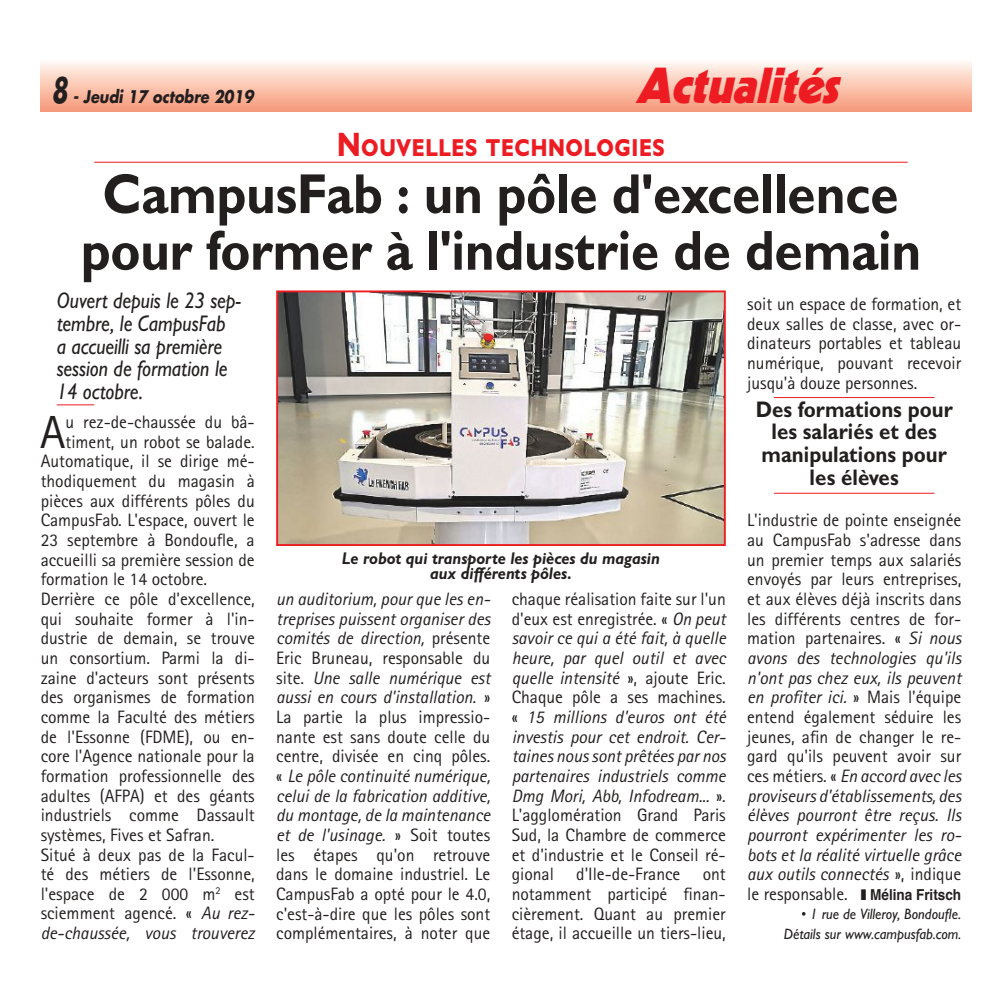
<style>
.page{position:relative;width:993px;height:993px;background:#fff}
.page>*{position:absolute;margin:0;border:0;box-sizing:border-box;transform-origin:0 0}
.t1{font:700 56.5px/56.5px "Gill Sans MT Pro";letter-spacing:-.005em;color:#231f1f;text-align:center;scale:.9 1}
.t2{font:italic 900 49px "Kabel LT Std";color:#ed1c23}
.t3{font:46.5px "Rotis Sans Serif Std";color:#231f1f}
.t4{font:700 34px "Gill Sans MT Pro";color:#ed1c23;scale:.85 1}
.t5{font:italic 500 22.75px/22.8px "Gill Sans MT Pro";color:#231f1f;scale:.88 1}
.t6{font:700 22.75px/22.8px "Gill Sans MT Pro";color:#231f1f;text-align:center;scale:.9 1}
.t7{font:18px/19.8px "Rotis Sans Serif Std";color:#231f1f;text-align:justify}
.t8{font:italic 18px "Rotis Sans Serif Std";color:#231f1f}
.t9{font:italic 700 17px/15px "Gill Sans MT Pro";color:#231f1f;text-align:center;scale:.95 1}
.t10{font:italic 700 17px "Futura Std";color:#231f1f;scale:.85 1}
.t11{font:italic 500 15px/19.8px "Gill Sans MT Pro";color:#231f1f;text-align:right;scale:.95 1}
.t12{font:700 15px "Helvetica";color:#231f1f;scale:.9 1}
.s1{font-size:34px}
.s2{font-style:italic}
</style>
<div class="page">
<div style="left:41px;top:58px;width:930px;height:54px;background:linear-gradient(to bottom,#fffdf9,#f79878)"></div>
<hr style="left:94px;top:162px;width:813px;height:1px;background:#ed1c23">
<hr style="left:57px;top:404px;width:37px;height:1px;background:#ed1c23">
<hr style="left:773px;top:397px;width:161px;height:1px;background:#ed1c23">
<hr style="left:773px;top:492px;width:161px;height:1px;background:#ed1c23">
<img style="left:279px;top:293px;width:443px;height:250px">
<div style="left:276px;top:290px;width:449px;height:256px;border:2px solid #ed1c23"></div>
<p class="t10" style="left:51px;top:85px;width:239px"><span class="s1">8</span> - Jeudi 17 octobre 2019</p>
<p class="t2" style="left:635px;top:54px;width:216px">Actualités</p>
<p class="t4" style="left:337px;top:124px;width:387px">Nouvelles technologies</p>
<p class="t1" style="left:81px;top:164px;width:935px">CampusFab : un pôle d'excellence pour former à l'industrie de demain</p>
<p class="t5" style="left:57px;top:289px;width:210px">Ouvert depuis le 23 sep&shy;tembre, le CampusFab<br>a accueilli sa première session de formation le<br>14 octobre.</p>
<p class="t3" style="left:40px;top:404px;width:27px">A</p>
<p class="t7" style="left:65px;top:412px;width:191px">u rez-de-chaussée du bâ-</p>
<p class="t7" style="left:747px;top:294px;width:215px">soit un espace de formation, et deux salles de classe, avec or&shy;dinateurs portables et tableau numérique, pouvant recevoir jusqu'à douze personnes.</p>
<p class="t6" style="left:755px;top:397px;width:220px">Des formations pour les salariés et des manipulations pour les élèves</p>
<p class="t7" style="left:747px;top:510px;width:215px">L'industrie de pointe enseignée au CampusFab s'adresse dans un premier temps aux salariés envoyés par leurs entreprises, et aux élèves déjà inscrits dans les différents centres de for&shy;mation partenaires. « <span class="s2">Si nous avons des technologies qu'ils n'ont pas chez eux, ils peuvent en profiter ici.</span> » Mais l'équipe entend également séduire les jeunes, afin de changer le re&shy;gard qu'ils peuvent avoir sur ces métiers. « <span class="s2">En accord avec les proviseurs d'établissements, des élèves pourront être reçus. Ils pourront expérimenter les ro&shy;bots et la réalité virtuelle grâce aux outils connectés</span> », indique le responsable.</p>
<p class="t7" style="left:65px;top:431px;width:191px">timent, un robot se balade.</p>
<p class="t7" style="left:41px;top:451px;width:215px">Automatique, il se dirige mé-</p>
<p class="t7" style="left:41px;top:471px;width:215px">thodiquement du magasin à</p>
<p class="t7" style="left:41px;top:490px;width:215px">pièces aux différents pôles du</p>
<p class="t7" style="left:41px;top:510px;width:215px">CampusFab. L'espace, ouvert le</p>
<p class="t7" style="left:41px;top:529px;width:215px">23 septembre à Bondoufle, a</p>
<p class="t7" style="left:41px;top:549px;width:215px">accueilli sa première session de</p>
<p class="t7" style="left:41px;top:569px;width:168px">formation le 14 octobre.</p>
<p class="t7" style="left:41px;top:588px;width:215px">Derrière ce pôle d'excellence,</p>
<p class="t7" style="left:41px;top:608px;width:215px">qui souhaite former à l'in-</p>
<p class="t7" style="left:41px;top:628px;width:215px">dustrie de demain, se trouve</p>
<p class="t7" style="left:41px;top:647px;width:215px">un consortium. Parmi la di-</p>
<p class="t7" style="left:41px;top:667px;width:215px">zaine d'acteurs sont présents</p>
<p class="t7" style="left:41px;top:687px;width:215px">des organismes de formation</p>
<p class="t7" style="left:41px;top:706px;width:215px">comme la Faculté des métiers</p>
<p class="t7" style="left:41px;top:726px;width:215px">de l'Essonne (FDME), ou en-</p>
<p class="t7" style="left:41px;top:746px;width:215px">core l'Agence nationale pour la</p>
<p class="t7" style="left:41px;top:765px;width:215px">formation professionnelle des</p>
<p class="t7" style="left:41px;top:785px;width:215px">adultes (AFPA) et des géants</p>
<p class="t7" style="left:41px;top:804px;width:215px">industriels comme Dassault</p>
<p class="t7" style="left:41px;top:824px;width:175px">systèmes, Fives et Safran.</p>
<p class="t7" style="left:41px;top:844px;width:215px">Situé à deux pas de la Facul-</p>
<p class="t7" style="left:41px;top:863px;width:215px">té des métiers de l'Essonne,</p>
<p class="t7" style="left:41px;top:883px;width:215px">l'espace de 2 000 m<sup>2</sup> est</p>
<p class="t7" style="left:41px;top:903px;width:215px">sciemment agencé. « <span class="s2">Au rez-</span></p>
<p class="t8" style="left:41px;top:922px;width:215px">de-chaussée, vous trouverez</p>
<p class="t9" style="left:342px;top:550px;width:336px">Le robot qui transporte les pièces du magasin aux différents pôles.</p>
<p class="t7" style="left:276px;top:588px;width:215px"><span class="s2">un auditorium, pour que les en&shy;treprises puissent organiser des comités de direction,</span> présente Eric Bruneau, responsable du site. <span class="s2">Une salle numérique est aussi en cours d'installation.</span> » La partie la plus impressio&shy;nante est sans doute celle du centre, divisée en cinq pôles. « <span class="s2">Le pôle continuité numérique, celui de la fabrication additive, du montage, de la maintenance et de l'usinage.</span> » Soit toutes les étapes qu'on retrouve dans le domaine industriel. Le CampusFab a opté pour le 4.0, c'est-à-dire que les pôles sont complémentaires, à noter que</p>
<p class="t7" style="left:511px;top:588px;width:215px">chaque réalisation faite sur l'un d'eux est enregistrée. « <span class="s2">On peut savoir ce qui a été fait, à quelle heure, par quel outil et avec quelle intensité</span> », ajoute Eric.<br>Chaque pôle a ses machines. « <span class="s2">15 millions d'euros ont été investis pour cet endroit. Cer&shy;taines nous sont prêtées par nos partenaires industriels comme Dmg Mori, Abb, Infodream...</span> ».<br>L'agglomération Grand Paris Sud, la Chambre de commerce et d'industrie et le Conseil ré&shy;gional d'Ile-de-France ont notamment participé finan&shy;cièrement. Quant au premier étage, il accueille un tiers-lieu,</p>
<p class="t12" style="left:869px;top:882px;width:103px">Mélina Fritsch</p>
<p class="t11" style="left:783px;top:904px;width:188px">• 1 rue de Villeroy, Bondoufle.<br>Détails sur www.campusfab.com.</p>
</div>
